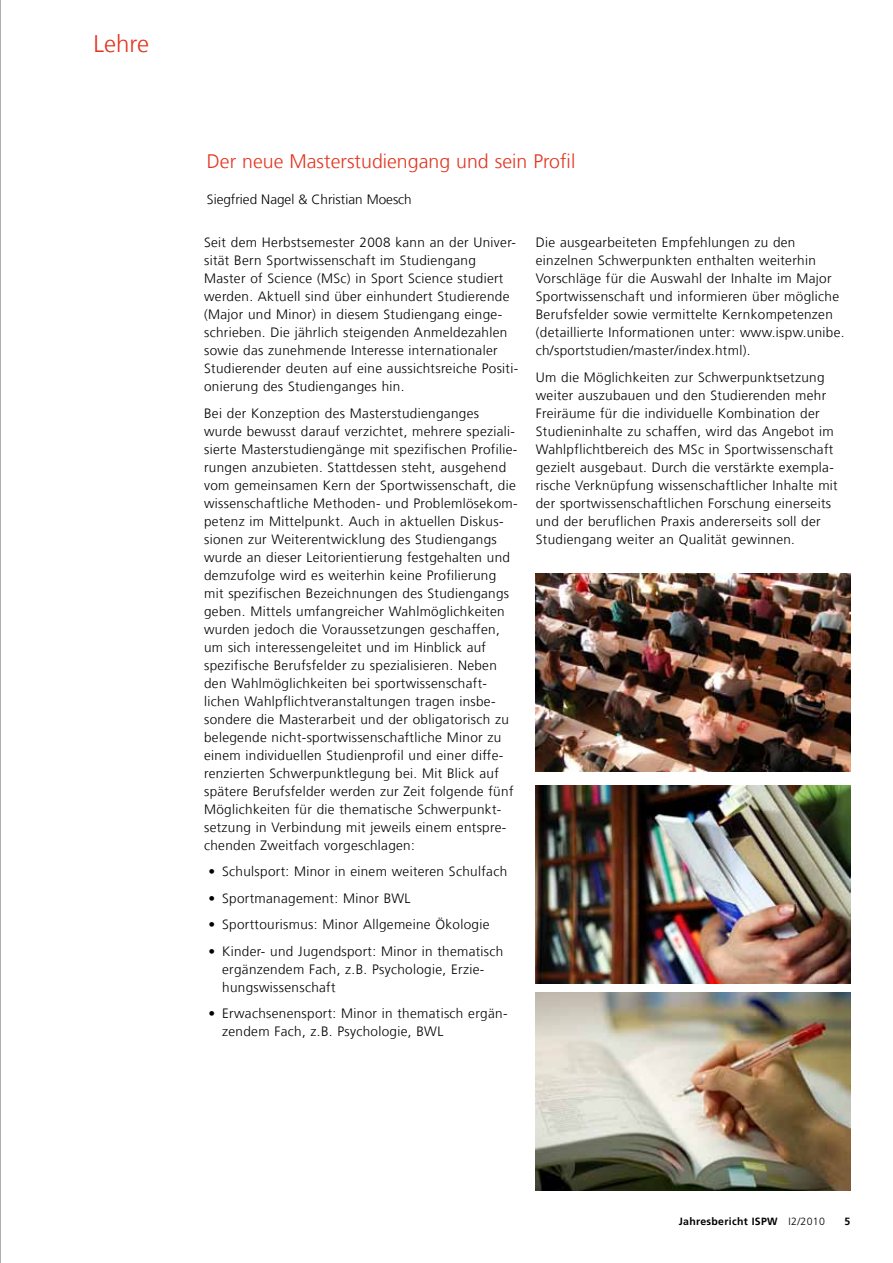
<style>
.page{position:relative;width:893px;height:1263px;background:#fff}
.page>*{position:absolute;margin:0;border:0;box-sizing:border-box;transform-origin:0 0}
.t1{font:300 24px "Frutiger LT Com";color:#e23520}
.t2{font:300 19.5px "Frutiger LT Com";color:#e23520}
.t3{font:300 13.5px/18px "Frutiger LT Com";letter-spacing:.025em;color:#000}
.t4{font:300 13.5px "Frutiger LT Com";color:#000}
.t5{font:700 10.5px "Frutiger LT Com";letter-spacing:.03em;color:#000}
.s1{font-weight:300}
</style>
<div class="page">
<hr style="left:0;top:0;width:1px;height:1263px;background:#959595">
<img style="left:536px;top:574px;width:314px;height:197px">
<img style="left:536px;top:992px;width:314px;height:198px">
<img style="left:536px;top:786px;width:314px;height:197px">
<h1 class="t1" style="left:94px;top:30px;width:57px">Lehre</h1>
<h2 class="t2" style="left:207px;top:150px;width:370px">Der neue Masterstudiengang und sein Profil</h2>
<p class="t4" style="left:207px;top:192px;width:206px">Siegfried Nagel &amp; Christian Moesch</p>
<p class="t3" style="left:536px;top:234px;width:310px">Die ausgearbeiteten Empfehlungen zu den einzelnen Schwerpunkten enthalten weiterhin Vorschläge für die Auswahl der Inhalte im Major Sportwissenschaft und informieren über mögliche Berufsfelder sowie vermittelte Kernkompetenzen (detaillierte Informationen unter: www.ispw.unibe. ch/sportstudien/master/index.html).</p>
<p class="t3" style="left:536px;top:368px;width:303px">Um die Möglichkeiten zur Schwerpunktsetzung weiter auszubauen und den Studierenden mehr Freiräume für die individuelle Kombination der Studieninhalte zu schaffen, wird das Angebot im Wahlpflichtbereich des MSc in Sportwissenschaft gezielt ausgebaut. Durch die verstärkte exempla&shy;rische Verknüpfung wissenschaftlicher Inhalte mit der sportwissenschaftlichen Forschung einerseits und der beruflichen Praxis andererseits soll der Studiengang weiter an Qualität gewinnen.</p>
<p class="t3" style="left:204px;top:234px;width:316px">Seit dem Herbstsemester 2008 kann an der Univer&shy;sität Bern Sportwissenschaft im Studiengang Master of Science (MSc) in Sport Science studiert werden. Aktuell sind über einhundert Studierende (Major und Minor) in diesem Studiengang einge&shy;schrieben. Die jährlich steigenden Anmeldezahlen sowie das zunehmende Interesse internationaler Studierender deuten auf eine aussichtsreiche Positi&shy;onierung des Studienganges hin.</p>
<p class="t3" style="left:204px;top:404px;width:315px">Bei der Konzeption des Masterstudienganges wurde bewusst darauf verzichtet, mehrere speziali&shy;sierte Masterstudiengänge mit spezifischen Profilie&shy;rungen anzubieten. Stattdessen steht, ausgehend vom gemeinsamen Kern der Sportwissenschaft, die wissenschaftliche Methoden- und Problemlösekom&shy;petenz im Mittelpunkt. Auch in aktuellen Diskus&shy;sionen zur Weiterentwicklung des Studiengangs wurde an dieser Leitorientierung festgehalten und demzufolge wird es weiterhin keine Profilierung mit spezifischen Bezeichnungen des Studiengangs geben. Mittels umfangreicher Wahlmöglichkeiten wurden jedoch die Voraussetzungen geschaffen, um sich interessengeleitet und im Hinblick auf spezifische Berufsfelder zu spezialisieren. Neben den Wahlmöglichkeiten bei sportwissenschaft&shy;lichen Wahlpflichtveranstaltungen tragen insbe&shy;sondere die Masterarbeit und der obligatorisch zu belegende nicht-sportwissenschaftliche Minor zu einem individuellen Studienprofil und einer diffe&shy;renzierten Schwerpunktlegung bei. Mit Blick auf spätere Berufsfelder werden zur Zeit folgende fünf Möglichkeiten für die thematische Schwerpunkt&shy;setzung in Verbindung mit jeweils einem entspre&shy;chenden Zweitfach vorgeschlagen:</p>
<p class="t3" style="left:209px;top:863px;width:300px">• Schulsport: Minor in einem weiteren Schulfach</p>
<p class="t3" style="left:209px;top:889px;width:203px">• Sportmanagement: Minor BWL</p>
<p class="t3" style="left:209px;top:916px;width:282px">• Sporttourismus: Minor Allgemeine Ökologie</p>
<p class="t3" style="left:222px;top:942px;width:283px;text-indent:-14px">• Kinder- und Jugendsport: Minor in thematisch ergänzendem Fach, z.B. Psychologie, Erzie&shy;hungswissenschaft</p>
<p class="t3" style="left:222px;top:1005px;width:287px;text-indent:-14px">• Erwachsenensport: Minor in thematisch ergän&shy;zendem Fach, z.B. Psychologie, BWL</p>
<p class="t5" style="left:679px;top:1215px;width:148px">Jahresbericht ISPW <span class="s1">I2/2010</span></p>
<p class="t5" style="left:845px;top:1215px;width:7px">5</p>
</div>
